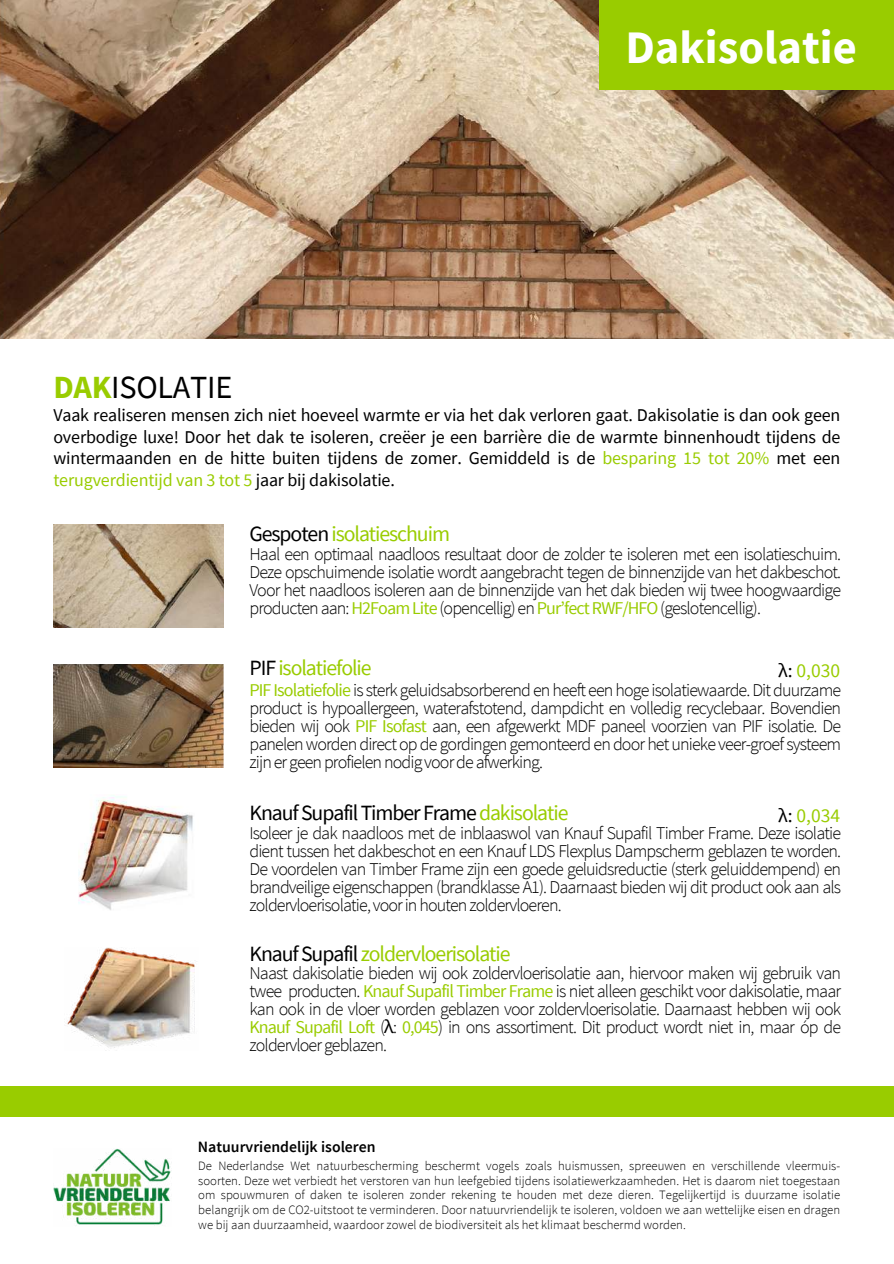
<style>
.page{position:relative;width:894px;height:1264px;background:#fff}
.page>*{position:absolute;margin:0;border:0;box-sizing:border-box;transform-origin:0 0}
.t1{font:700 46.5px "Source Sans Pro";color:#fff}
.t2{font:32.25px "Source Sans Pro";letter-spacing:-.01em;color:#000}
.t3{font:21.75px "Source Sans Pro";letter-spacing:-.05em;color:#9c0}
.t4{font:21.75px "Source Sans Pro";letter-spacing:-.05em;color:#000}
.t5{font:19.5px "Source Sans Pro";color:#9c0}
.t6{font:300 18px/18px "Source Sans Pro";letter-spacing:-.05em;color:#000;text-align:justify}
.t7{font:18px/21.3px "Source Sans Pro";letter-spacing:-.01em;color:#000;text-align:justify}
.t8{font:600 15.75px "Source Sans Pro";color:#000}
.t9{font:300 12.75px/14.9px "Source Sans Pro";color:#000;text-align:justify}
.s1{font-weight:700;color:#9c0}
.s2{color:#9c0}
.s3{color:#000}
.s4{font-weight:400;color:#9c0}
.s5{font-family:"Noto Sans";font-weight:400}
</style>
<div class="page">
<img style="left:0;top:0;width:893px;height:338px">
<img style="left:53px;top:524px;width:171px;height:103px">
<img style="left:53px;top:664px;width:171px;height:103px">
<img style="left:79px;top:795px;width:114px;height:115px">
<div style="left:0;top:1085px;width:893px;height:31px;background:#9c0"></div>
<img style="left:53px;top:1148px;width:118px;height:77px">
<div style="left:599px;top:0;width:294px;height:89px;background:#9c0"></div>
<img style="left:66px;top:947px;width:129px;height:101px">
<h1 class="t1" style="left:625px;top:16px;width:233px">Dakisolatie</h1>
<h2 class="t2" style="left:53px;top:366px;width:180px"><span class="s1">DAK</span>ISOLATIE</h2>
<p class="t7" style="left:53px;top:404px;width:788px">Vaak realiseren mensen zich niet hoeveel warmte er via het dak verloren gaat. Dakisolatie is dan ook geen overbodige luxe! Door het dak te isoleren, creëer je een barrière die de warmte binnenhoudt tijdens de wintermaanden en de hitte buiten tijdens de zomer. Gemiddeld is de <span class="s2">besparing 15 tot 20%</span> met een <span class="s2">terugverdientijd van 3 tot 5</span> jaar bij dakisolatie.</p>
<p class="t3" style="left:249px;top:520px;width:202px"><span class="s3">Gespoten</span> isolatieschuim</p>
<p class="t6" style="left:249px;top:545px;width:593px">Haal een optimaal naadloos resultaat door de zolder te isoleren met een isolatieschuim.<br>Deze opschuimende isolatie wordt aangebracht tegen de binnenzijde van het dakbeschot.<br>Voor het naadloos isoleren aan de binnenzijde van het dak bieden wij twee hoogwaardige producten aan: <span class="s4">H2Foam Lite</span> (opencellig) en <span class="s4">Pur’fect RWF/HFO</span> (geslotencellig).</p>
<p class="t3" style="left:249px;top:654px;width:124px"><span class="s3">PIF</span> isolatiefolie</p>
<p class="t5" style="left:778px;top:658px;width:63px"><span class="s3">λ:</span> 0,030</p>
<p class="t6" style="left:249px;top:681px;width:593px"><span class="s4">PIF Isolatiefolie</span> is sterk geluidsabsorberend en heeft een hoge isolatiewaarde. Dit duurzame product is hypoallergeen, waterafstotend, dampdicht en volledig recyclebaar. Bovendien bieden wij ook <span class="s4">PIF Isofast</span> aan, een afgewerkt MDF paneel voorzien van PIF isolatie. De panelen worden direct op de gordingen gemonteerd en door het unieke veer-groef systeem zijn er geen profielen nodig voor de afwerking.</p>
<p class="t4" style="left:249px;top:798px;width:320px">Knauf Supafil Timber Frame <span class="s2">dakisolatie</span></p>
<p class="t5" style="left:778px;top:802px;width:63px"><span class="s3">λ:</span> 0,034</p>
<p class="t6" style="left:249px;top:824px;width:593px">Isoleer je dak naadloos met de inblaaswol van Knauf Supafil Timber Frame. Deze isolatie dient tussen het dakbeschot en een Knauf LDS Flexplus Dampscherm geblazen te worden.<br>De voordelen van Timber Frame zijn een goede geluidsreductie (sterk geluiddempend) en brandveilige eigenschappen (brandklasse A1). Daarnaast bieden wij dit product ook aan als zoldervloerisolatie, voor in houten zoldervloeren.</p>
<p class="t3" style="left:249px;top:940px;width:262px"><span class="s3">Knauf Supafil</span> zoldervloerisolatie</p>
<p class="t6" style="left:249px;top:963px;width:593px">Naast dakisolatie bieden wij ook zoldervloerisolatie aan, hiervoor maken wij gebruik van twee producten. <span class="s4">Knauf Supafil Timber Frame</span> is niet alleen geschikt voor dakisolatie, maar kan ook in de vloer worden geblazen voor zoldervloerisolatie. Daarnaast hebben wij ook <span class="s4">Knauf Supafil Loft</span> (<span class="s5">λ</span>: <span class="s4">0,045</span>) in ons assortiment. Dit product wordt niet in, maar óp de zoldervloer geblazen.</p>
<p class="t8" style="left:198px;top:1136px;width:179px">Natuurvriendelijk isoleren</p>
<p class="t9" style="left:198px;top:1157px;width:643px">De Nederlandse Wet natuurbescherming beschermt vogels zoals huismussen, spreeuwen en verschillende vleermuis&shy;soorten. Deze wet verbiedt het verstoren van hun leefgebied tijdens isolatiewerkzaamheden. Het is daarom niet toegestaan om spouwmuren of daken te isoleren zonder rekening te houden met deze dieren. Tegelijkertijd is duurzame isolatie belangrijk om de CO2-uitstoot te verminderen. Door natuurvriendelijk te isoleren, voldoen we aan wettelijke eisen en dragen we bij aan duurzaamheid, waardoor zowel de biodiversiteit als het klimaat beschermd worden.</p>
</div>
